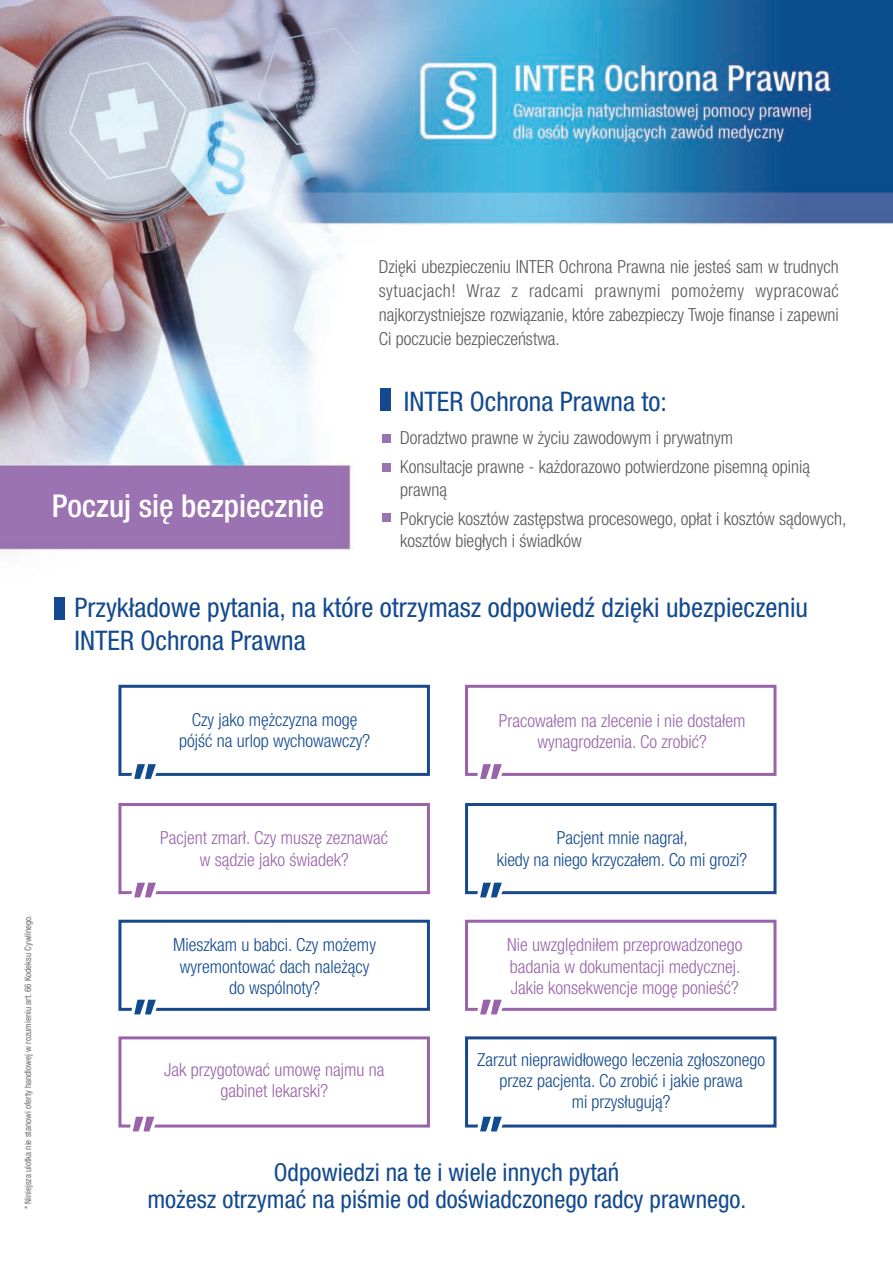
<style>
.page{position:relative;width:893px;height:1263px;background:#fff}
.page>*{position:absolute;margin:0;border:0;box-sizing:border-box;transform-origin:0 0}
.t1{font:67.65px "Museo 700";color:#0f4b8d}
.t2{font:67.65px "Museo 700";color:#9a63a9}
.t3{font:500 condensed 31.5px "Helvetica Neue LT Com";color:#fff}
.t4{font:condensed 27px/33px "Helvetica Neue LT Com";color:#134a8f}
.t5{font:condensed 24.75px/27px "Helvetica Neue LT Com";color:#134a8f;text-align:center}
.t6{font:300 condensed 18px/24px "Helvetica Neue LT Com";color:#57585a}
.t7{font:300 condensed 18px/21.1px "Helvetica Neue LT Com";color:#134a8f;text-align:center}
.t8{font:300 condensed 18px/21.1px "Helvetica Neue LT Com";color:#9a63a9;text-align:center}
.t9{font:condensed 9px "Helvetica Neue LT Com";color:#6c6d70}
</style>
<div class="page">
<img style="left:0;top:0;width:893px;height:553px">
<div style="left:380px;top:389px;width:11px;height:22px;background:#134a8f"></div>
<div style="left:382px;top:434px;width:8px;height:8px;background:#9a73b2"></div>
<div style="left:382px;top:463px;width:8px;height:9px;background:#9a73b2"></div>
<div style="left:382px;top:514px;width:8px;height:8px;background:#9a73b2"></div>
<div style="left:54px;top:597px;width:11px;height:22px;background:#134a8f"></div>
<div style="left:118px;top:685px;width:312px;height:91px;border:3px solid #17498b"></div>
<div style="left:465px;top:685px;width:311px;height:91px;border:3px solid #9a63a9"></div>
<div style="left:465px;top:803px;width:311px;height:91px;border:3px solid #17498b"></div>
<div style="left:118px;top:803px;width:312px;height:91px;border:3px solid #9a63a9"></div>
<div style="left:118px;top:920px;width:312px;height:91px;border:3px solid #17498b"></div>
<div style="left:465px;top:920px;width:311px;height:91px;border:3px solid #9a63a9"></div>
<div style="left:465px;top:1036px;width:311px;height:91px;border:3px solid #17498b"></div>
<div style="left:118px;top:1036px;width:312px;height:91px;border:3px solid #9a63a9"></div>
<svg style="left:128px;top:772px;width:33px;height:4px"></svg>
<svg style="left:474px;top:772px;width:33px;height:4px"></svg>
<svg style="left:128px;top:890px;width:33px;height:5px"></svg>
<svg style="left:474px;top:890px;width:33px;height:5px"></svg>
<svg style="left:128px;top:1007px;width:33px;height:4px"></svg>
<svg style="left:474px;top:1007px;width:33px;height:4px"></svg>
<svg style="left:126px;top:1123px;width:34px;height:5px"></svg>
<svg style="left:474px;top:1123px;width:33px;height:5px"></svg>
<p class="t6" style="left:379px;top:257px;width:462px;text-align:justify">Dzięki ubezpieczeniu INTER Ochrona Prawna nie jesteś sam w trudnych sytuacjach! Wraz z radcami prawnymi pomożemy wypracować najkorzystniejsze rozwiązanie, które zabezpieczy Twoje finanse i zapewni Ci poczucie bezpieczeństwa.</p>
<h2 class="t3" style="left:52px;top:495px;width:274px">Poczuj się bezpiecznie</h2>
<h3 class="t4" style="left:404px;top:387px;width:265px">INTER Ochrona Prawna to:</h3>
<p class="t6" style="left:400px;top:425px;width:412px;line-height:28.8px">Doradztwo prawne w życiu zawodowym i prywatnym<br>Konsultacje prawne - każdorazowo potwierdzone pisemną opinią</p>
<p class="t6" style="left:400px;top:477px;width:448px;line-height:28.8px">prawną<br>Pokrycie kosztów zastępstwa procesowego, opłat i kosztów sądowych,</p>
<p class="t6" style="left:400px;top:530px;width:183px">kosztów biegłych i świadków</p>
<h3 class="t4" style="left:75px;top:594px;width:735px">Przykładowe pytania, na które otrzymasz odpowiedź dzięki ubezpieczeniu<br>INTER Ochrona Prawna</h3>
<p class="t9" style="left:25px;top:1209px;width:296px;rotate:-90deg">* Niniejsza ulotka nie stanowi oferty handlowej w rozumieniu art. 66 Kodeksu Cywilnego.</p>
<p class="t7" style="left:179px;top:710px;width:193px">Czy jako mężczyzna mogę pójść na urlop wychowawczy?</p>
<p class="t8" style="left:499px;top:712px;width:248px">Pracowałem na zlecenie i nie dostałem wynagrodzenia. Co zrobić?</p>
<h1 class="t1" style="left:159px;top:779px;width:29px;rotate:-180deg">“</h1>
<h1 class="t2" style="left:505px;top:779px;width:29px;rotate:-180deg">“</h1>
<p class="t8" style="left:160px;top:829px;width:229px">Pacjent zmarł. Czy muszę zeznawać w sądzie jako świadek?</p>
<p class="t7" style="left:497px;top:829px;width:252px">Pacjent mnie nagrał,<br>kiedy na niego krzyczałem. Co mi grozi?</p>
<h1 class="t2" style="left:159px;top:897px;width:29px;rotate:-180deg">“</h1>
<h1 class="t1" style="left:505px;top:897px;width:29px;rotate:-180deg">“</h1>
<p class="t7" style="left:173px;top:936px;width:204px">Mieszkam u babci. Czy możemy wyremontować dach należący do wspólnoty?</p>
<p class="t8" style="left:507px;top:936px;width:237px;text-align:justify">Nie uwzględniłem przeprowadzonego badania w dokumentacji medycznej.<br>Jakie konsekwencje mogę ponieść?</p>
<h1 class="t1" style="left:159px;top:1014px;width:29px;rotate:-180deg">“</h1>
<h1 class="t2" style="left:505px;top:1014px;width:29px;rotate:-180deg">“</h1>
<p class="t8" style="left:164px;top:1061px;width:222px">Jak przygotować umowę najmu na gabinet lekarski?</p>
<p class="t7" style="left:477px;top:1050px;width:290px">Zarzut nieprawidłowego leczenia zgłoszonego przez pacjenta. Co zrobić i jakie prawa<br>mi przysługują?</p>
<h1 class="t2" style="left:157px;top:1131px;width:29px;rotate:-180deg">“</h1>
<h1 class="t1" style="left:505px;top:1131px;width:29px;rotate:-180deg">“</h1>
<h3 class="t5" style="left:147px;top:1161px;width:601px">Odpowiedzi na te i wiele innych pytań<br>możesz otrzymać na piśmie od doświadczonego radcy prawnego.</h3>
</div>
